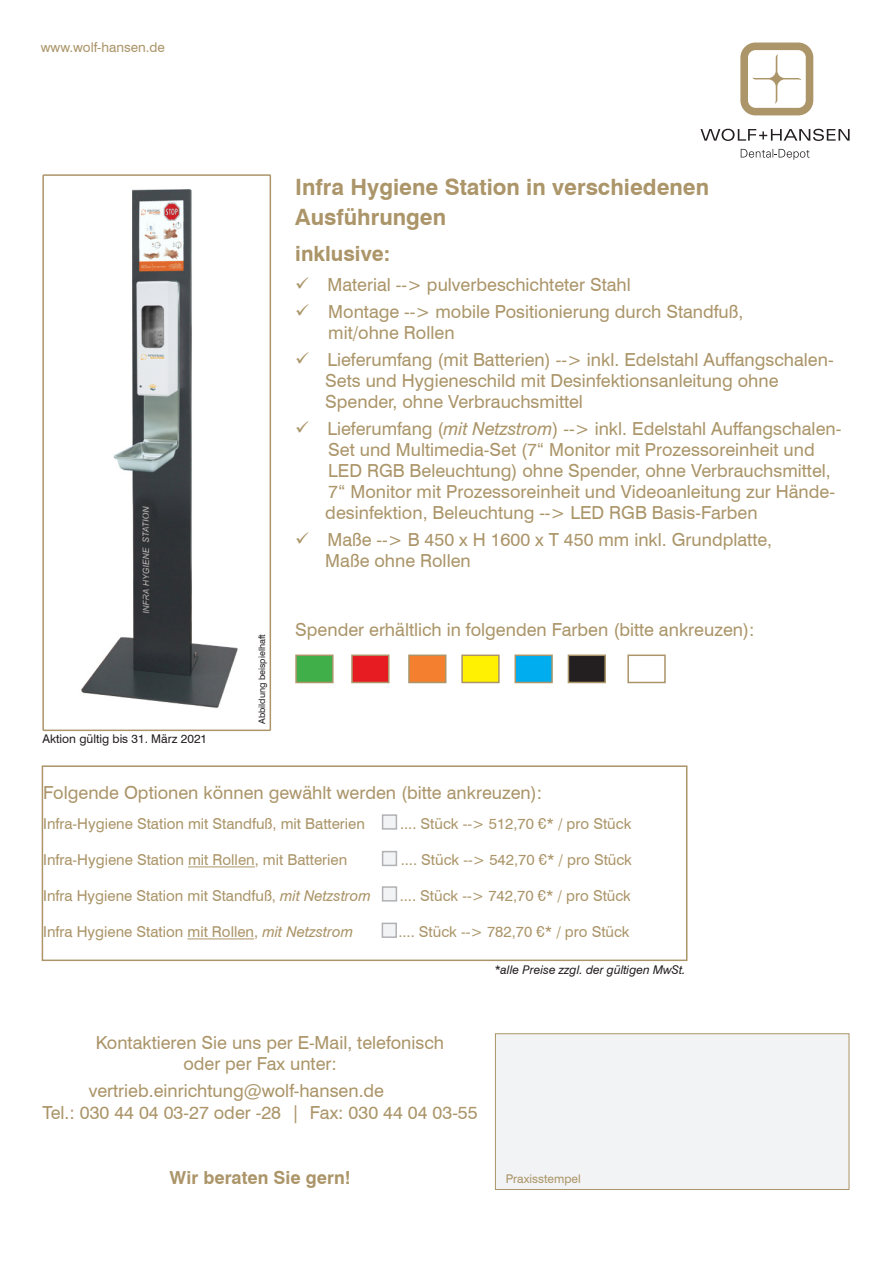
<style>
.page{position:relative;width:893px;height:1263px;background:#fff}
.page>*{position:absolute;margin:0;border:0;box-sizing:border-box;transform-origin:0 0}
.t1{font:700 22.5px "Swiss 721 BT";color:#ab9569}
.t2{font:700 21px "Swiss 721 BT";color:#ab9569}
.t3{font:18px/21px "Swiss 721 BT";color:#ab9569}
.t4{font:700 18px "Swiss 721 BT";color:#ab9569}
.t5{font:15px "Swiss 721 BT";color:#ab9569}
.t6{font:13.5px "Swiss 721 BT";color:#ab9569}
.t7{font:italic 12px "Swiss 721 BT";color:#231f20}
.t8{font:12px "Swiss 721 BT";color:#231f20}
.t9{font:12px "Swiss 721 BT";color:#ab9569}
.t10{font:9px "Swiss 721 BT";color:#231f20}
.s1{font-style:italic}
</style>
<div class="page">
<svg style="left:740px;top:43px;width:73px;height:72px"></svg>
<svg style="left:741px;top:149px;width:68px;height:11px"></svg>
<svg style="left:700px;top:129px;width:150px;height:12px"></svg>
<div style="left:42px;top:174px;width:229px;height:557px;border:2px solid #ab9569"></div>
<div style="left:495px;top:1033px;width:354px;height:157px;background:#f2f3f4;border:1px solid #ab9569"></div>
<img style="left:81px;top:189px;width:157px;height:519px">
<hr style="left:188px;top:866px;width:67px;height:1px;background:#ab9569">
<hr style="left:187px;top:938px;width:67px;height:1px;background:#ab9569">
<div style="left:42px;top:765px;width:645px;height:196px;border:2px solid #ab9569"></div>
<div style="left:295px;top:654px;width:39px;height:29px;background:#40ae49;border:2px solid #ab9569"></div>
<div style="left:408px;top:654px;width:38px;height:29px;background:#f4802f;border:2px solid #ab9569"></div>
<div style="left:351px;top:654px;width:38px;height:29px;background:#e71c23;border:2px solid #ab9569"></div>
<div style="left:514px;top:654px;width:39px;height:29px;background:#00aeef;border:2px solid #ab9569"></div>
<div style="left:461px;top:654px;width:39px;height:29px;background:#fff101;border:2px solid #ab9569"></div>
<div style="left:568px;top:655px;width:37px;height:27px;background:#231f20"></div>
<div style="left:568px;top:654px;width:38px;height:29px;border:2px solid #ab9569"></div>
<div style="left:627px;top:654px;width:39px;height:29px;background:#fff;border:2px solid #ab9569"></div>
<div style="left:382px;top:814px;width:15px;height:16px;background:#f2f3f4;border:2px solid #b1b2b5"></div>
<div style="left:382px;top:886px;width:15px;height:15px;background:#f2f3f4;border:2px solid #b1b2b5"></div>
<div style="left:382px;top:923px;width:15px;height:15px;background:#f2f3f4;border:2px solid #b1b2b5"></div>
<div style="left:382px;top:851px;width:15px;height:15px;background:#f2f3f4;border:2px solid #b1b2b5"></div>
<p class="t6" style="left:41px;top:39px;width:126px">www.wolf-hansen.de</p>
<p class="t8" style="left:42px;top:731px;width:166px">Aktion gültig bis 31. März 2021</p>
<p class="t10" style="left:256px;top:724px;width:91px;rotate:-90deg">Abbildung beispielhaft</p>
<p class="t1" style="left:295px;top:173px;width:415px">Infra Hygiene Station in verschiedenen</p>
<p class="t1" style="left:295px;top:203px;width:152px">Ausführungen</p>
<p class="t2" style="left:295px;top:240px;width:96px">inklusive:</p>
<p class="t3" style="left:295px;top:274px;width:337px">✓ Material --&gt; pulverbeschichteter Stahl</p>
<p class="t3" style="left:295px;top:301px;width:449px">✓ Montage --&gt; mobile Positionierung durch Standfuß,</p>
<p class="t3" style="left:328px;top:322px;width:128px">mit/ohne Rollen</p>
<p class="t3" style="left:325px;top:349px;width:510px;text-indent:-30px">✓ Lieferumfang (mit Batterien) --&gt; inkl. Edelstahl Auffangschalen-<br>Sets und Hygieneschild mit Desinfektionsanleitung ohne<br>Spender, ohne Verbrauchsmittel</p>
<p class="t3" style="left:325px;top:418px;width:518px;text-indent:-30px">✓ Lieferumfang (<span class="s1">mit Netzstrom</span>) --&gt; inkl. Edelstahl Auffangschalen-Set und Multimedia-Set (7“ Monitor mit Prozessoreinheit und LED RGB Beleuchtung) ohne Spender, ohne Verbrauchsmittel, 7“ Monitor mit Prozessoreinheit und Videoanleitung zur Hände&shy;desinfektion, Beleuchtung --&gt; LED RGB Basis-Farben</p>
<p class="t3" style="left:295px;top:529px;width:478px">✓ Maße --&gt; B 450 x H 1600 x T 450 mm inkl. Grundplatte,</p>
<p class="t3" style="left:325px;top:550px;width:147px">Maße ohne Rollen</p>
<p class="t3" style="left:295px;top:619px;width:461px">Spender erhältlich in folgenden Farben (bitte ankreuzen):</p>
<p class="t3" style="left:43px;top:782px;width:501px">Folgende Optionen können gewählt werden (bitte ankreuzen):</p>
<p class="t5" style="left:43px;top:815px;width:323px">Infra-Hygiene Station mit Standfuß, mit Batterien</p>
<p class="t5" style="left:400px;top:815px;width:233px">.... Stück --&gt; 512,70 €* / pro Stück</p>
<p class="t5" style="left:43px;top:851px;width:306px">Infra-Hygiene Station mit Rollen, mit Batterien</p>
<p class="t5" style="left:401px;top:851px;width:233px">.... Stück --&gt; 542,70 €* / pro Stück</p>
<p class="t5" style="left:43px;top:887px;width:329px">Infra Hygiene Station mit Standfuß, <span class="s1">mit Netzstrom</span></p>
<p class="t5" style="left:400px;top:887px;width:233px">.... Stück --&gt; 742,70 €* / pro Stück</p>
<p class="t5" style="left:43px;top:923px;width:311px">Infra Hygiene Station mit Rollen, <span class="s1">mit Netzstrom</span></p>
<p class="t5" style="left:398px;top:923px;width:233px">.... Stück --&gt; 782,70 €* / pro Stück</p>
<p class="t7" style="left:495px;top:963px;width:192px">*alle Preise zzgl. der gültigen MwSt.</p>
<p class="t3" style="left:96px;top:1032px;width:350px">Kontaktieren Sie uns per E-Mail, telefonisch</p>
<p class="t3" style="left:183px;top:1053px;width:155px">oder per Fax unter:</p>
<p class="t3" style="left:43px;top:1080px;width:437px;line-height:21.6px;text-indent:46px">vertrieb.einrichtung@wolf-hansen.de<br>Tel.: 030 44 04 03-27 oder -28 | Fax: 030 44 04 03-55</p>
<p class="t4" style="left:170px;top:1166px;width:183px">Wir beraten Sie gern!</p>
<p class="t9" style="left:506px;top:1172px;width:77px">Praxisstempel</p>
</div>
